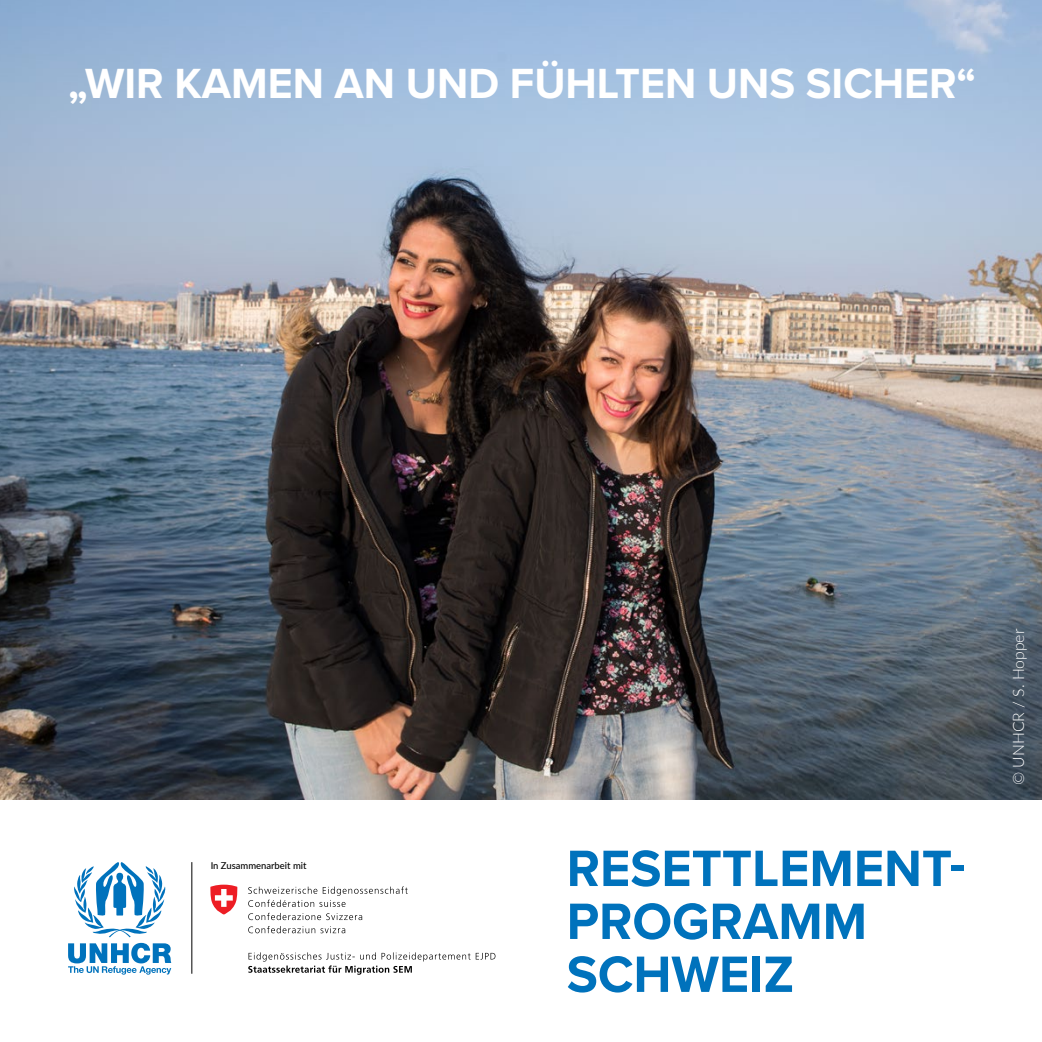
<style>
.page{position:relative;width:1042px;height:1042px;background:#fff}
.page>*{position:absolute;margin:0;border:0;box-sizing:border-box;transform-origin:0 0}
.t1{font:700 52.85px/52.9px "Proxima Nova";color:#0072bc}
.t2{font:700 43.75px "Proxima Nova";color:#fff}
.t3{font:300 15.75px "Lato";color:#fff}
.t4{font:500 9.45px "Lato";color:#000}
</style>
<div class="page">
<img style="left:0;top:0;width:1042px;height:800px">
<svg style="left:68px;top:943px;width:103px;height:31px"></svg>
<svg style="left:74px;top:862px;width:92px;height:75px"></svg>
<svg style="left:248px;top:952px;width:247px;height:23px"></svg>
<svg style="left:248px;top:926px;width:97px;height:7px"></svg>
<svg style="left:248px;top:913px;width:114px;height:7px"></svg>
<svg style="left:248px;top:886px;width:160px;height:21px"></svg>
<svg style="left:210px;top:884px;width:28px;height:30px"></svg>
<hr style="left:191px;top:862px;width:1px;height:111px;background:#000">
<p class="t2" style="left:68px;top:58px;width:909px">„WIR KAMEN AN UND FÜHLTEN UNS SICHER“</p>
<p class="t4" style="left:211px;top:858px;width:97px">In Zusammenarbeit mit</p>
<p class="t1" style="left:567px;top:844px;width:400px">RESETTLEMENT-<br>PROGRAMM<br>SCHWEIZ</p>
<p class="t3" style="left:1007px;top:785px;width:158px;rotate:-90deg">© UNHCR / S. Hopper</p>
</div>
